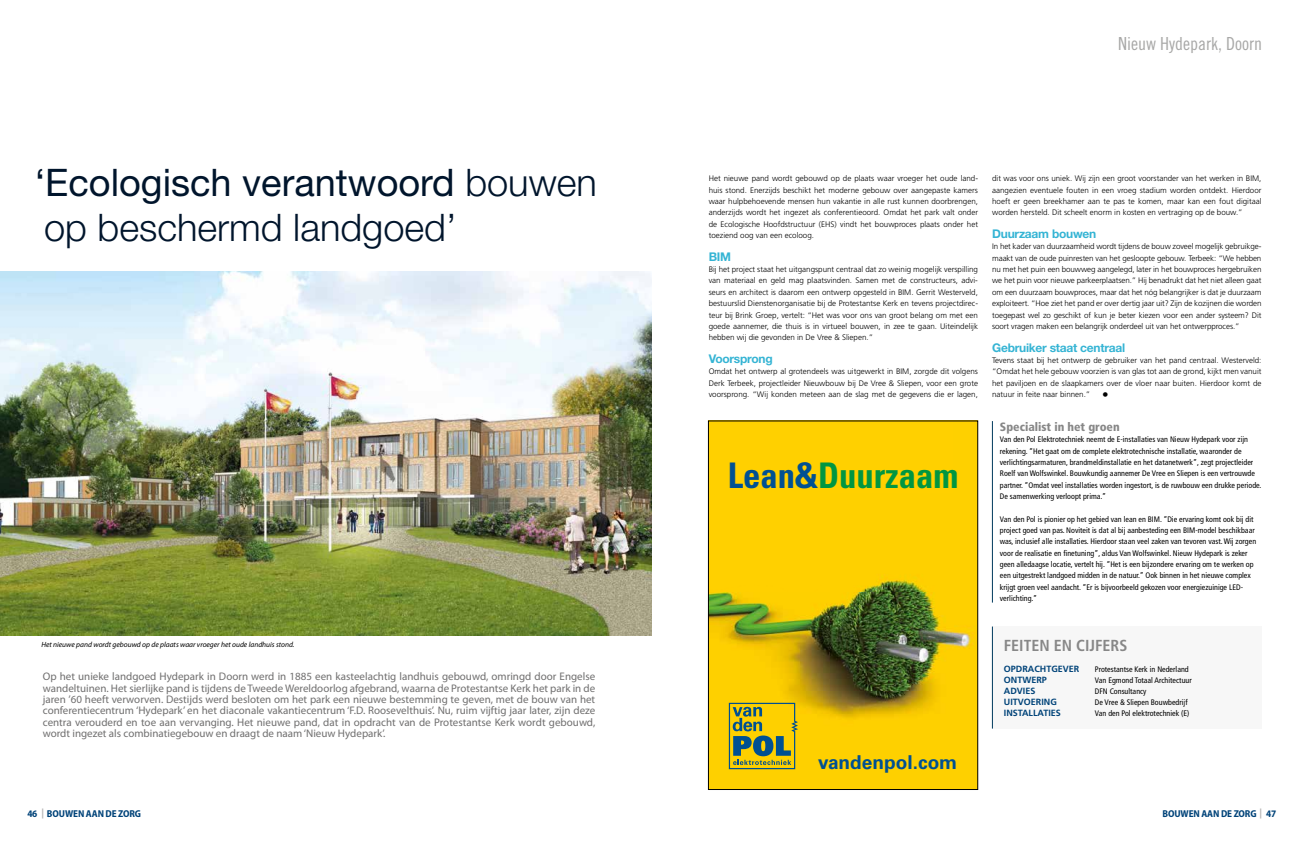
<style>
.page{position:relative;width:1304px;height:842px;background:#fff}
.page>*{position:absolute;margin:0;border:0;box-sizing:border-box;transform-origin:0 0}
.t1{font:300 38px/45px "Helvetica Neue LT Std";color:#00152c}
.t2{font:700 condensed 35.3px "Univers";color:#009641}
.t3{font:700 19.1px "Univers";color:#005092}
.t4{font:18px "Trade Gothic LT Std Cn 18";color:#a8a8a7}
.t5{font:700 condensed 16px "Frutiger LT Std";color:#878787}
.t6{font:700 12px "Helvetica Neue LT Std";letter-spacing:-.02em;color:#35b4d4}
.t7{font:900 condensed 12px "Frutiger LT Std";color:#878787}
.t8{font:11px/11.3px "Myriad Pro";color:#706f6f;text-align:justify}
.t9{font:700 semi-condensed 10px "Myriad Pro";letter-spacing:-.01em;color:#004379}
.t10{font:700 9px "Frutiger LT Std";color:#004379}
.t11{font:300 8px/11.3px "Frutiger LT Std";color:#000;text-align:justify}
.t12{font:condensed 8px/11.3px "Frutiger LT Std";color:#000}
.t13{font:italic 7.5px "Myriad Pro";color:#000}
.s1{font-weight:400}
.s2{color:#005092}
.s3{font-weight:700;font-size:13px}
.s4{color:#b3b2b2}
</style>
<div class="page">
<img style="left:0;top:271px;width:652px;height:364px">
<img style="left:710px;top:423px;width:266px;height:365px">
<svg style="left:729px;top:703px;width:69px;height:66px"></svg>
<div style="left:708px;top:421px;width:270px;height:369px;border:1px solid #000"></div>
<div style="left:993px;top:626px;width:268px;height:103px;background:#f7f7f7"></div>
<hr style="left:992px;top:626px;width:1px;height:103px;background:#003a5d">
<hr style="left:992px;top:421px;width:1px;height:182px;background:#003a5d">
<h1 class="t1" style="left:35px;top:159px;width:564px"><span class="s1">‘Ecologisch verantwoord</span> bouwen op beschermd landgoed’</h1>
<p class="t13" style="left:41px;top:640px;width:255px">Het nieuwe pand wordt gebouwd op de plaats waar vroeger het oude landhuis stond.</p>
<p class="t8" style="left:43px;top:671px;width:554px">Op het unieke landgoed Hydepark in Doorn werd in 1885 een kasteelachtig landhuis gebouwd, omringd door Engelse wandeltuinen. Het sierlijke pand is tijdens de Tweede Wereldoorlog afgebrand, waarna de Protestantse Kerk het park in de jaren ’60 heeft verworven. Destijds werd besloten om het park een nieuwe bestemming te geven, met de bouw van het conferentiecentrum ‘Hydepark’ en het diaconale vakantiecentrum ‘F.D. Roosevelthuis’. Nu, ruim vijftig jaar later, zijn deze centra verouderd en toe aan vervanging. Het nieuwe pand, dat in opdracht van de Protestantse Kerk wordt gebouwd, wordt ingezet als combinatiegebouw en draagt de naam ‘Nieuw Hydepark’.</p>
<h3 class="t4" style="left:1118px;top:33px;width:145px">Nieuw Hydepark, Doorn</h3>
<p class="t11" style="left:709px;top:173px;width:271px">Het nieuwe pand wordt gebouwd op de plaats waar vroeger het oude land&shy;huis stond. Enerzijds beschikt het moderne gebouw over aangepaste kamers waar hulpbehoevende mensen hun vakantie in alle rust kunnen doorbrengen, anderzijds wordt het ingezet als conferentieoord. Omdat het park valt onder de Ecologische Hoofdstructuur (EHS) vindt het bouwproces plaats onder het toeziend oog van een ecoloog.</p>
<h3 class="t6" style="left:709px;top:249px;width:24px">BIM</h3>
<p class="t11" style="left:709px;top:264px;width:271px">Bij het project staat het uitgangspunt centraal dat zo weinig mogelijk verspilling van materiaal en geld mag plaatsvinden. Samen met de constructeurs, advi&shy;seurs en architect is daarom een ontwerp opgesteld in BIM. Gerrit Westerveld, bestuurslid Dienstenorganisatie bij de Protestantse Kerk en tevens projectdirec&shy;teur bij Brink Groep, vertelt: “Het was voor ons van groot belang om met een goede aannemer, die thuis is in virtueel bouwen, in zee te gaan. Uiteindelijk hebben wij die gevonden in De Vree &amp; Sliepen.”</p>
<h3 class="t6" style="left:709px;top:351px;width:66px">Voorsprong</h3>
<p class="t11" style="left:709px;top:366px;width:271px">Omdat het ontwerp al grotendeels was uitgewerkt in BIM, zorgde dit volgens Derk Terbeek, projectleider Nieuwbouw bij De Vree &amp; Sliepen, voor een grote voorsprong. “Wij konden meteen aan de slag met de gegevens die er lagen,</p>
<h2 class="t2" style="left:728px;top:454px;width:232px"><span class="s2">Lean&amp;</span>Duurzaam</h2>
<p class="t11" style="left:992px;top:173px;width:271px">dit was voor ons uniek. Wij zijn een groot voorstander van het werken in BIM, aangezien eventuele fouten in een vroeg stadium worden ontdekt. Hierdoor hoeft er geen breekhamer aan te pas te komen, maar kan een fout digitaal worden hersteld. Dit scheelt enorm in kosten en vertraging op de bouw.”</p>
<h3 class="t6" style="left:992px;top:226px;width:106px">Duurzaam bouwen</h3>
<p class="t11" style="left:992px;top:241px;width:271px">In het kader van duurzaamheid wordt tijdens de bouw zoveel mogelijk gebruikge&shy;maakt van de oude puinresten van het gesloopte gebouw. Terbeek: “We hebben nu met het puin een bouwweg aangelegd, later in het bouwproces hergebruiken we het puin voor nieuwe parkeerplaatsen.” Hij benadrukt dat het niet alleen gaat om een duurzaam bouwproces, maar dat het nóg belangrijker is dat je duurzaam exploiteert. “Hoe ziet het pand er over dertig jaar uit? Zijn de kozijnen die worden toegepast wel zo geschikt of kun je beter kiezen voor een ander systeem? Dit soort vragen maken een belangrijk onderdeel uit van het ontwerpproces.”</p>
<h3 class="t6" style="left:992px;top:340px;width:135px">Gebruiker staat centraal</h3>
<p class="t11" style="left:992px;top:355px;width:271px">Tevens staat bij het ontwerp de gebruiker van het pand centraal. Westerveld: “Omdat het hele gebouw voorzien is van glas tot aan de grond, kijkt men vanuit het paviljoen en de slaapkamers over de vloer naar buiten. Hierdoor komt de natuur in feite naar binnen.” <span class="s3">•</span></p>
<h3 class="t7" style="left:1000px;top:419px;width:121px">Specialist in het groen</h3>
<p class="t12" style="left:1000px;top:434px;width:263px">Van den Pol Elektrotechniek neemt de E-installaties van Nieuw Hydepark voor zijn rekening. “Het gaat om de complete elektrotechnische installatie, waaronder de verlichtingsarmaturen, brandmeldinstallatie en het datanetwerk”, zegt projectleider Roelf van Wolfswinkel. Bouwkundig aannemer De Vree en Sliepen is een vertrouwde partner. “Omdat veel installaties worden ingestort, is de ruwbouw een drukke periode.<br>De samenwerking verloopt prima.”</p>
<p class="t12" style="left:1000px;top:513px;width:258px">Van den Pol is pionier op het gebied van lean en BIM. “Die ervaring komt ook bij dit project goed van pas. Noviteit is dat al bij aanbesteding een BIM-model beschikbaar was, inclusief alle installaties. Hierdoor staan veel zaken van tevoren vast. Wij zorgen voor de realisatie en finetuning”, aldus Van Wolfswinkel. Nieuw Hydepark is zeker geen alledaagse locatie, vertelt hij. “Het is een bijzondere ervaring om te werken op een uitgestrekt landgoed midden in de natuur.” Ook binnen in het nieuwe complex krijgt groen veel aandacht. “Er is bijvoorbeeld gekozen voor energiezuinige LED&shy;verlichting.”</p>
<h3 class="t5" style="left:1004px;top:635px;width:125px">FEITEN EN CIJFERS</h3>
<p class="t10" style="left:1004px;top:663px;width:77px">OPDRACHTGEVER</p>
<p class="t12" style="left:1095px;top:663px;width:95px">Protestantse Kerk in Nederland</p>
<p class="t10" style="left:1004px;top:674px;width:45px">ONTWERP</p>
<p class="t12" style="left:1095px;top:674px;width:98px">Van Egmond Totaal Architectuur</p>
<p class="t10" style="left:1004px;top:685px;width:33px">ADVIES</p>
<p class="t12" style="left:1095px;top:685px;width:53px">DFN Consultancy</p>
<p class="t10" style="left:1004px;top:696px;width:55px">UITVOERING</p>
<p class="t12" style="left:1095px;top:696px;width:94px">De Vree &amp; Sliepen Bouwbedrijf</p>
<p class="t10" style="left:1004px;top:707px;width:59px">INSTALLATIES</p>
<p class="t12" style="left:1095px;top:707px;width:96px">Van den Pol elektrotechniek (E)</p>
<h3 class="t3" style="left:818px;top:751px;width:141px">vandenpol.com</h3>
<p class="t9" style="left:27px;top:808px;width:115px">46 <span class="s4">|</span> BOUWEN AAN DE ZORG</p>
<p class="t9" style="left:1162px;top:808px;width:115px">BOUWEN AAN DE ZORG <span class="s4">|</span> 47</p>
</div>
